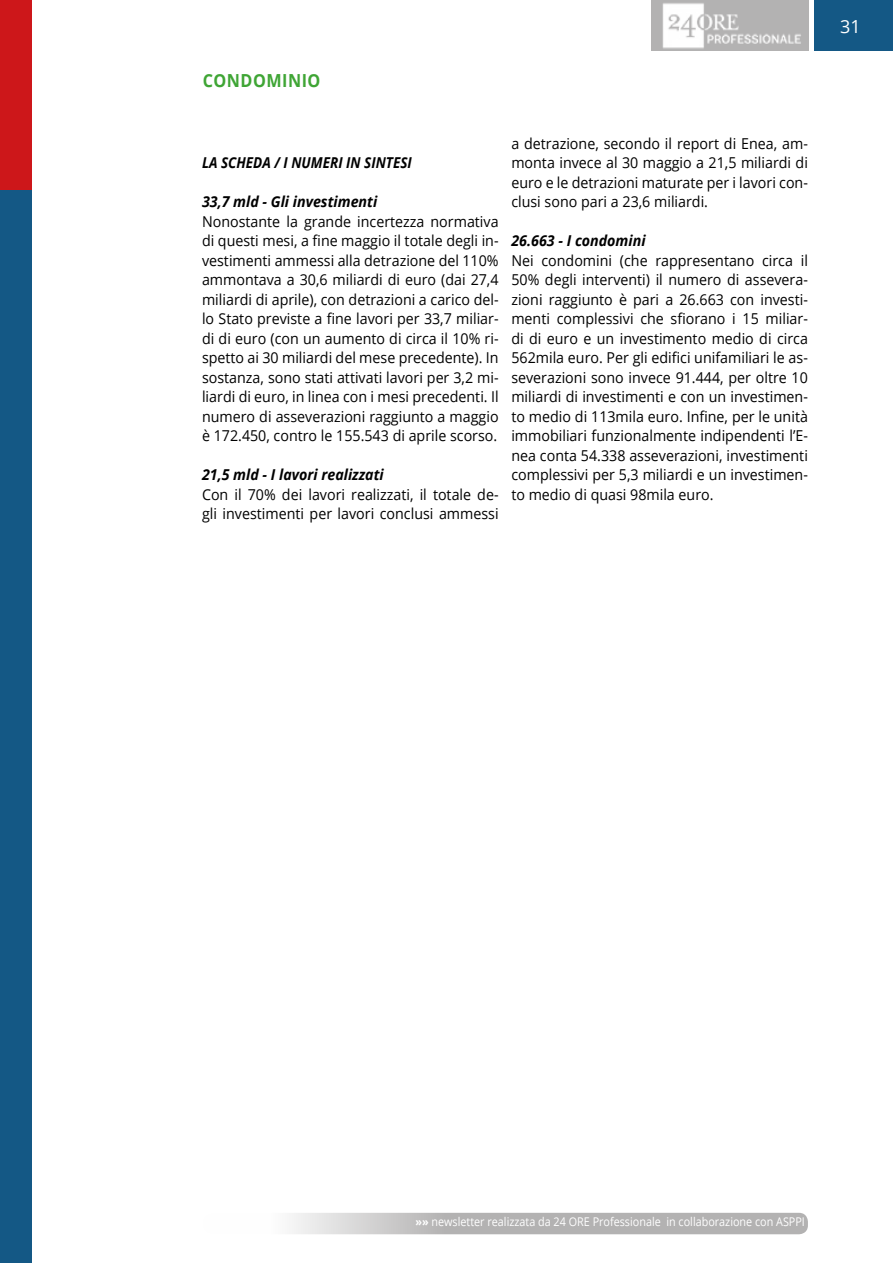
<style>
.page{position:relative;width:893px;height:1263px;background:#fff}
.page>*{position:absolute;margin:0;border:0;box-sizing:border-box;transform-origin:0 0}
.t1{font:700 18px "Open Sans";letter-spacing:.03em;color:#3fa535;scale:.9 1}
.t2{font:18px "Open Sans";color:#fff}
.t3{font:15px/19.5px "Open Sans";color:#000;text-align:justify;scale:.95 1}
.t4{font:italic 700 15px "Open Sans";color:#000;scale:.95 1}
.t5{font:italic 700 15px "Open Sans";color:#000;scale:.9 1}
.t6{font:12px "Open Sans";color:#fff;scale:.9 1}
.s1{font-weight:700}
</style>
<div class="page">
<div style="left:0;top:130px;width:32px;height:1133px;background:#145885"></div>
<div style="left:0;top:0;width:32px;height:189px;background:#cd171a"></div>
<div style="left:814px;top:0;width:79px;height:51px;background:#145885"></div>
<svg style="left:203px;top:1213px;width:605px;height:21px;fill:#b3b2b2"></svg>
<img style="left:651px;top:0;width:157px;height:51px">
<p class="t1" style="left:203px;top:68px;width:132px">CONDOMINIO</p>
<p class="t5" style="left:202px;top:152px;width:235px">LA SCHEDA / I NUMERI IN SINTESI</p>
<p class="t4" style="left:202px;top:191px;width:186px">33,7 mld - Gli investimenti</p>
<p class="t3" style="left:202px;top:211px;width:314px">Nonostante la grande incertezza normativa di questi mesi, a fine maggio il totale degli in&shy;vestimenti ammessi alla detrazione del 110% ammontava a 30,6 miliardi di euro (dai 27,4 miliardi di aprile), con detrazioni a carico del&shy;lo Stato previste a fine lavori per 33,7 miliar&shy;di di euro (con un aumento di circa il 10% ri&shy;spetto ai 30 miliardi del mese precedente). In sostanza, sono stati attivati lavori per 3,2 mi&shy;liardi di euro, in linea con i mesi precedenti. Il numero di asseverazioni raggiunto a maggio è 172.450, contro le 155.543 di aprile scorso.</p>
<p class="t4" style="left:202px;top:464px;width:193px">21,5 mld - I lavori realizzati</p>
<p class="t3" style="left:202px;top:484px;width:314px">Con il 70% dei lavori realizzati, il totale de&shy;gli investimenti per lavori conclusi ammessi</p>
<p class="t3" style="left:511px;top:133px;width:314px">a detrazione, secondo il report di Enea, am&shy;monta invece al 30 maggio a 21,5 miliardi di euro e le detrazioni maturate per i lavori con&shy;clusi sono pari a 23,6 miliardi.</p>
<p class="t4" style="left:511px;top:230px;width:143px">26.663 - I condomini</p>
<p class="t3" style="left:511px;top:250px;width:314px">Nei condomini (che rappresentano circa il 50% degli interventi) il numero di assevera&shy;zioni raggiunto è pari a 26.663 con investi&shy;menti complessivi che sfiorano i 15 miliar&shy;di di euro e un investimento medio di circa 562mila euro. Per gli edifici unifamiliari le as&shy;severazioni sono invece 91.444, per oltre 10 miliardi di investimenti e con un investimen&shy;to medio di 113mila euro. Infine, per le unità immobiliari funzionalmente indipendenti l’E&shy;nea conta 54.338 asseverazioni, investimenti complessivi per 5,3 miliardi e un investimen&shy;to medio di quasi 98mila euro.</p>
<p class="t2" style="left:840px;top:14px;width:22px">31</p>
<p class="t6" style="left:415px;top:1214px;width:434px"><span class="s1">»»</span> newsletter realizzata da 24 ORE Professionale in collaborazione con ASPPI</p>
</div>
